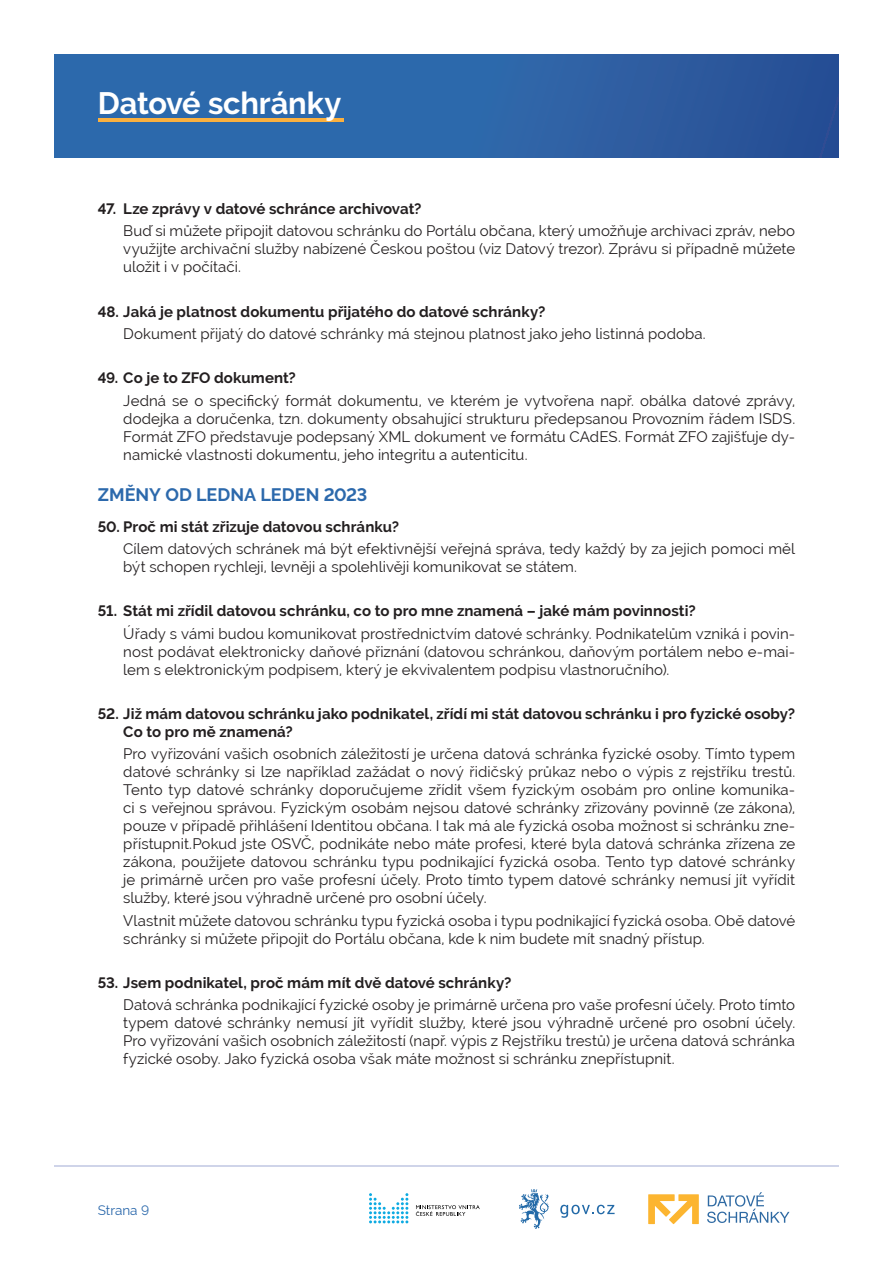
<style>
.page{position:relative;width:893px;height:1263px;background:#fff}
.page>*{position:absolute;margin:0;border:0;box-sizing:border-box;transform-origin:0 0}
.t1{font:700 30.75px "Raleway";letter-spacing:-.005em;color:#fff}
.t2{font:700 18px "Raleway";color:#2c69ac}
.t3{font:15px/18px "Raleway";letter-spacing:.005em;color:#231f20;text-align:justify}
.t4{font:700 15px/18px "Raleway";letter-spacing:.005em;color:#231f20}
.t5{font:13.5px "Raleway";color:#2c69ac}
</style>
<div class="page">
<svg style="left:707px;top:1192px;width:82px;height:31px"></svg>
<svg style="left:648px;top:1194px;width:51px;height:30px"></svg>
<svg style="left:519px;top:1189px;width:30px;height:40px"></svg>
<svg style="left:560px;top:1205px;width:55px;height:13px"></svg>
<svg style="left:416px;top:1205px;width:64px;height:11px"></svg>
<svg style="left:369px;top:1193px;width:39px;height:30px"></svg>
<hr style="left:54px;top:1165px;width:785px;height:1px;background:#cfd4e9">
<div style="left:54px;top:54px;width:785px;height:103px;background:linear-gradient(to right,#3171b0,#2a559a)"></div>
<hr style="left:98px;top:119px;width:246px;height:3px;background:#fbb03f">
<h1 class="t1" style="left:98px;top:86px;width:245px">Datové schránky</h1>
<p class="t4" style="left:98px;top:200px;width:325px">47. Lze zprávy v datové schránce archivovat?</p>
<p class="t3" style="left:123px;top:222px;width:673px">Buď si můžete připojit datovou schránku do Portálu občana, který umožňuje archivaci zpráv, nebo využijte archivační služby nabízené Českou poštou (viz Datový trezor). Zprávu si případně můžete uložit i v počítači.</p>
<p class="t4" style="left:98px;top:302px;width:449px">48. Jaká je platnost dokumentu přijatého do datové schránky?</p>
<p class="t3" style="left:123px;top:325px;width:584px">Dokument přijatý do datové schránky má stejnou platnost jako jeho listinná podoba.</p>
<p class="t4" style="left:98px;top:369px;width:199px">49. Co je to ZFO dokument?</p>
<p class="t3" style="left:123px;top:391px;width:673px">Jedná se o specifický formát dokumentu, ve kterém je vytvořena např. obálka datové zprávy, dodejka a doručenka, tzn. dokumenty obsahující strukturu předepsanou Provozním řádem ISDS.<br>Formát ZFO představuje podepsaný XML dokument ve formátu CAdES. Formát ZFO zajišťuje dy&shy;namické vlastnosti dokumentu, jeho integritu a autenticitu.</p>
<p class="t2" style="left:98px;top:484px;width:271px">ZMĚNY OD LEDNA LEDEN 2023</p>
<p class="t4" style="left:98px;top:517px;width:303px">50. Proč mi stát zřizuje datovou schránku?</p>
<p class="t3" style="left:123px;top:539px;width:673px">Cílem datových schránek má být efektivnější veřejná správa, tedy každý by za jejich pomoci měl být schopen rychleji, levněji a spolehlivěji komunikovat se státem.</p>
<p class="t4" style="left:98px;top:602px;width:599px">51. Stát mi zřídil datovou schránku, co to pro mne znamená – jaké mám povinnosti?</p>
<p class="t3" style="left:123px;top:624px;width:673px">Úřady s vámi budou komunikovat prostřednictvím datové schránky. Podnikatelům vzniká i povin&shy;nost podávat elektronicky daňové přiznání (datovou schránkou, daňovým portálem nebo e-mai&shy;lem s elektronickým podpisem, který je ekvivalentem podpisu vlastnoručního).</p>
<p class="t4" style="left:123px;top:705px;width:673px;text-indent:-26px">52. Již mám datovou schránku jako podnikatel, zřídí mi stát datovou schránku i pro fyzické osoby?<br>Co to pro mě znamená?</p>
<p class="t3" style="left:123px;top:745px;width:673px">Pro vyřizování vašich osobních záležitostí je určena datová schránka fyzické osoby. Tímto typem datové schránky si lze například zažádat o nový řidičský průkaz nebo o výpis z rejstříku trestů.<br>Tento typ datové schránky doporučujeme zřídit všem fyzickým osobám pro online komunika&shy;ci s veřejnou správou. Fyzickým osobám nejsou datové schránky zřizovány povinně (ze zákona), pouze v případě přihlášení Identitou občana. I tak má ale fyzická osoba možnost si schránku zne&shy;přístupnit.Pokud jste OSVČ, podnikáte nebo máte profesi, které byla datová schránka zřízena ze zákona, použijete datovou schránku typu podnikající fyzická osoba. Tento typ datové schránky je primárně určen pro vaše profesní účely. Proto tímto typem datové schránky nemusí jít vyřídit služby, které jsou výhradně určené pro osobní účely.</p>
<p class="t3" style="left:123px;top:911px;width:673px">Vlastnit můžete datovou schránku typu fyzická osoba i typu podnikající fyzická osoba. Obě datové schránky si můžete připojit do Portálu občana, kde k nim budete mít snadný přístup.</p>
<p class="t4" style="left:98px;top:974px;width:415px">53. Jsem podnikatel, proč mám mít dvě datové schránky?</p>
<p class="t3" style="left:123px;top:996px;width:673px">Datová schránka podnikající fyzické osoby je primárně určena pro vaše profesní účely. Proto tímto typem datové schránky nemusí jít vyřídit služby, které jsou výhradně určené pro osobní účely.<br>Pro vyřizování vašich osobních záležitostí (např. výpis z Rejstříku trestů) je určena datová schránka fyzické osoby. Jako fyzická osoba však máte možnost si schránku znepřístupnit.</p>
<p class="t5" style="left:98px;top:1202px;width:53px">Strana 9</p>
</div>
